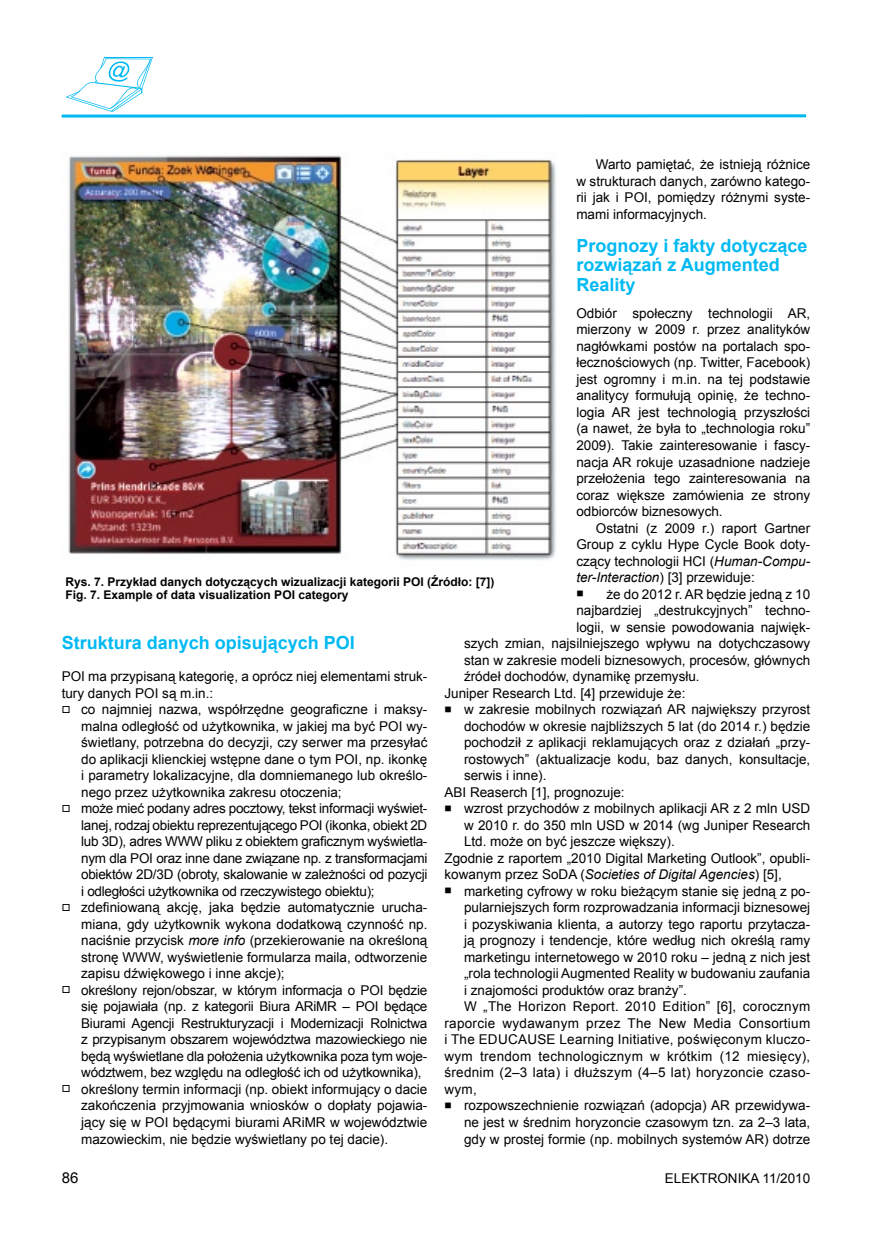
<style>
.page{position:relative;width:872px;height:1234px;background:#fff}
.page>*{position:absolute;margin:0;border:0;box-sizing:border-box;transform-origin:0 0}
.t1{font:700 18px/19.5px "Arial";color:#00b9f3}
.t2{font:15px "Arial";color:#000}
.t3{font:13.5px/16.5px "Arial";color:#000;text-align:justify}
.t4{font:13.5px "Arial";letter-spacing:.02em;color:#000}
.t5{font:italic 13.5px "Arial";color:#000}
.t6{font:700 12px/13.5px "Arial";color:#000}
.s1{font-style:italic}
.s2{font-style:normal}
</style>
<div class="page">
<svg style="left:66px;top:57px;width:87px;height:55px"></svg>
<hr style="left:62px;top:114px;width:744px;height:3px;background:#00b9f3">
<img style="left:68px;top:155px;width:488px;height:405px">
<p class="t3" style="left:576px;top:156px;width:235px;text-indent:20px">Warto pamiętać, że istnieją różnice w strukturach danych, zarówno katego&shy;rii jak i POI, pomiędzy różnymi syste&shy;mami informacyjnych.</p>
<h1 class="t1" style="left:576px;top:236px;width:233px">Prognozy i fakty dotyczące rozwiązań z Augmented<br>Reality</h1>
<p class="t3" style="left:576px;top:305px;width:235px">Odbiór społeczny technologii AR, mierzony w 2009 r. przez analityków nagłówkami postów na portalach spo&shy;łecznościowych (np. Twitter, Facebook) jest ogromny i m.in. na tej podstawie analitycy formułują opinię, że techno&shy;logia AR jest technologią przyszłości (a nawet, że była to „technologia roku” 2009). Takie zainteresowanie i fascy&shy;nacja AR rokuje uzasadnione nadzieje przełożenia tego zainteresowania na coraz większe zamówienia ze strony odbiorców biznesowych.</p>
<p class="t3" style="left:576px;top:519px;width:235px;text-indent:20px">Ostatni (z 2009 r.) raport Gartner Group z cyklu Hype Cycle Book doty&shy;czący technologii HCI (<span class="s1">Human-Compu&shy;ter-Interaction</span>) [3] przewiduje:</p>
<p class="t3" style="left:576px;top:585px;width:235px">■ że do 2012 r. AR będzie jedną z 10</p>
<p class="t3" style="left:576px;top:602px;width:235px">najbardziej „destrukcyjnych” techno-</p>
<p class="t3" style="left:576px;top:618px;width:235px">logii, w sensie powodowania najwięk-</p>
<p class="t3" style="left:464px;top:635px;width:348px">szych zmian, najsilniejszego wpływu na dotychczasowy</p>
<p class="t3" style="left:464px;top:651px;width:348px">stan w zakresie modeli biznesowych, procesów, głównych</p>
<p class="t3" style="left:464px;top:668px;width:237px">źródeł dochodów, dynamikę przemysłu.</p>
<p class="t3" style="left:444px;top:684px;width:242px">Juniper Research Ltd. [4] przewiduje że:</p>
<p class="t3" style="left:444px;top:701px;width:367px">■ w zakresie mobilnych rozwiązań AR największy przyrost</p>
<p class="t3" style="left:464px;top:717px;width:348px">dochodów w okresie najbliższych 5 lat (do 2014 r.) będzie</p>
<p class="t3" style="left:464px;top:734px;width:348px">pochodził z aplikacji reklamujących oraz z działań „przy-</p>
<p class="t3" style="left:464px;top:750px;width:348px">rostowych” (aktualizacje kodu, baz danych, konsultacje,</p>
<p class="t3" style="left:464px;top:767px;width:84px">serwis i inne).</p>
<p class="t3" style="left:444px;top:783px;width:182px">ABI Reaserch [1], prognozuje:</p>
<p class="t3" style="left:444px;top:800px;width:367px">■ wzrost przychodów z mobilnych aplikacji AR z 2 mln USD</p>
<p class="t3" style="left:464px;top:816px;width:348px">w 2010 r. do 350 mln USD w 2014 (wg Juniper Research</p>
<p class="t3" style="left:464px;top:833px;width:212px">Ltd. może on być jeszcze większy).</p>
<p class="t3" style="left:444px;top:849px;width:367px">Zgodnie z raportem „2010 Digital Marketing Outlook”, opubli-</p>
<p class="t5" style="left:444px;top:865px;width:339px"><span class="s2">kowanym przez SoDA (</span>Societies of Digital Agencies<span class="s2">) [5],</span></p>
<p class="t3" style="left:444px;top:882px;width:367px">■ marketing cyfrowy w roku bieżącym stanie się jedną z po-</p>
<p class="t3" style="left:464px;top:899px;width:348px">pularniejszych form rozprowadzania informacji biznesowej</p>
<p class="t3" style="left:464px;top:915px;width:348px">i pozyskiwania klienta, a autorzy tego raportu przytacza-</p>
<p class="t3" style="left:464px;top:932px;width:348px">ją prognozy i tendencje, które według nich określą ramy</p>
<p class="t3" style="left:464px;top:948px;width:348px">marketingu internetowego w 2010 roku – jedną z nich jest</p>
<p class="t3" style="left:464px;top:965px;width:348px">„rola technologii Augmented Reality w budowaniu zaufania</p>
<p class="t3" style="left:464px;top:981px;width:224px">i znajomości produktów oraz branży”.</p>
<p class="t4" style="left:464px;top:997px;width:348px">W „The Horizon Report. 2010 Edition” [6], corocznym</p>
<p class="t4" style="left:444px;top:1014px;width:367px">raporcie wydawanym przez The New Media Consortium</p>
<p class="t4" style="left:444px;top:1030px;width:367px">i The EDUCAUSE Learning Initiative, poświęconym kluczo-</p>
<p class="t4" style="left:444px;top:1047px;width:367px">wym trendom technologicznym w krótkim (12 miesięcy),</p>
<p class="t4" style="left:444px;top:1063px;width:367px">średnim (2–3 lata) i dłuższym (4–5 lat) horyzoncie czaso-</p>
<p class="t3" style="left:444px;top:1080px;width:34px">wym,</p>
<p class="t3" style="left:464px;top:1097px;width:348px;text-indent:-19px">■ rozpowszechnienie rozwiązań (adopcja) AR przewidywa&shy;ne jest w średnim horyzoncie czasowym tzn. za 2–3 lata, gdy w prostej formie (np. mobilnych systemów AR) dotrze</p>
<p class="t6" style="left:65px;top:575px;width:430px">Rys. 7. Przykład danych dotyczących wizualizacji kategorii POI (Źródło: [7])<br>Fig. 7. Example of data visualization POI category</p>
<h1 class="t1" style="left:62px;top:633px;width:295px">Struktura danych opisujących POI</h1>
<p class="t3" style="left:62px;top:668px;width:367px">POI ma przypisaną kategorię, a oprócz niej elementami struk&shy;tury danych POI są m.in.:</p>
<p class="t3" style="left:81px;top:701px;width:348px;text-indent:-19px">□ co najmniej nazwa, współrzędne geograficzne i maksy&shy;malna odległość od użytkownika, w jakiej ma być POI wy&shy;świetlany, potrzebna do decyzji, czy serwer ma przesyłać do aplikacji klienckiej wstępne dane o tym POI, np. ikonkę i parametry lokalizacyjne, dla domniemanego lub określo&shy;nego przez użytkownika zakresu otoczenia;</p>
<p class="t3" style="left:81px;top:800px;width:348px;text-indent:-19px">□ może mieć podany adres pocztowy, tekst informacji wyświet&shy;lanej, rodzaj obiektu reprezentującego POI (ikonka, obiekt 2D lub 3D), adres WWW pliku z obiektem graficznym wyświetla&shy;nym dla POI oraz inne dane związane np. z transformacjami obiektów 2D/3D (obroty, skalowanie w zależności od pozycji i odległości użytkownika od rzeczywistego obiektu);</p>
<p class="t3" style="left:81px;top:899px;width:348px;text-indent:-19px">□ zdefiniowaną akcję, jaka będzie automatycznie urucha&shy;miana, gdy użytkownik wykona dodatkową czynność np. naciśnie przycisk <span class="s1">more info</span> (przekierowanie na określoną stronę WWW, wyświetlenie formularza maila, odtworzenie zapisu dźwiękowego i inne akcje);</p>
<p class="t3" style="left:81px;top:981px;width:348px;text-indent:-19px">□ określony rejon/obszar, w którym informacja o POI będzie się pojawiała (np. z kategorii Biura ARiMR – POI będące Biurami Agencji Restrukturyzacji i Modernizacji Rolnictwa z przypisanym obszarem województwa mazowieckiego nie będą wyświetlane dla położenia użytkownika poza tym woje&shy;wództwem, bez względu na odległość ich od użytkownika),</p>
<p class="t3" style="left:81px;top:1080px;width:348px;text-indent:-19px">□ określony termin informacji (np. obiekt informujący o dacie zakończenia przyjmowania wniosków o dopłaty pojawia&shy;jący się w POI będącymi biurami ARiMR w województwie mazowieckim, nie będzie wyświetlany po tej dacie).</p>
<p class="t2" style="left:62px;top:1167px;width:18px">86</p>
<p class="t3" style="left:665px;top:1169px;width:147px">Elektronika 11/2010</p>
</div>
